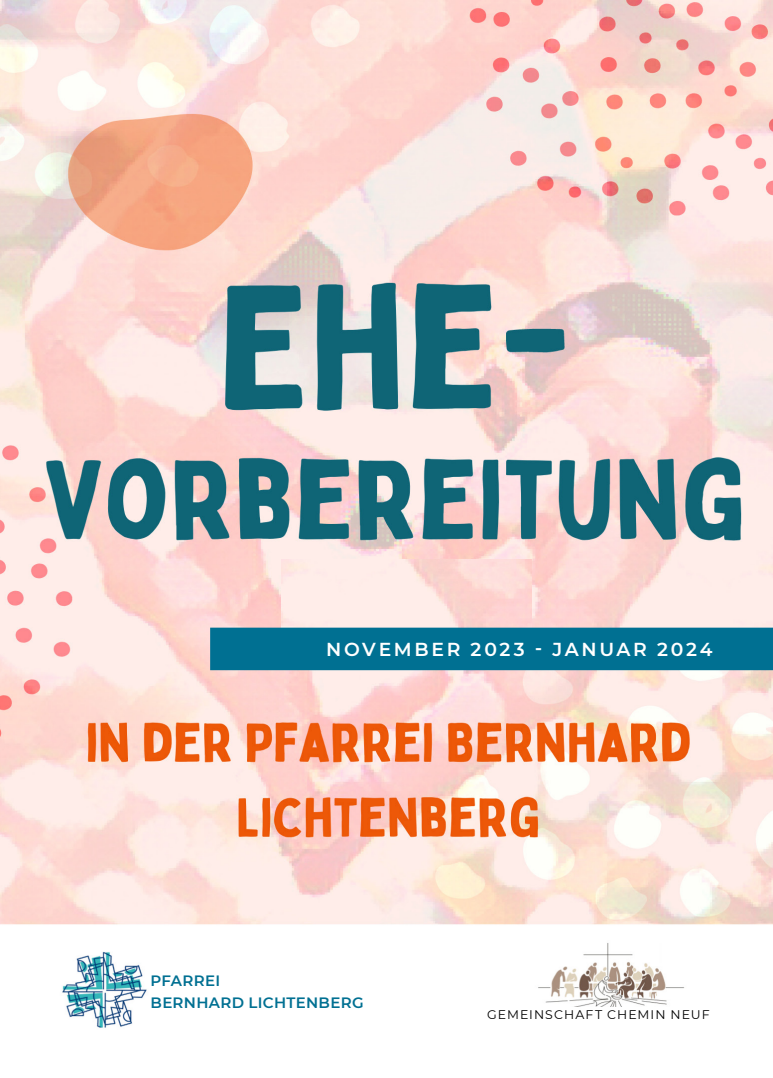
<style>
.page{position:relative;width:773px;height:1078px;background:#fff}
.page>*{position:absolute;margin:0;border:0;box-sizing:border-box;transform-origin:0 0}
.Vorderseite_-_Fond_B{font:600 18.75px "Montserrat";letter-spacing:.145em;color:#fff}
.Seiten_-_Inhalt_-_Su{font:600 15px "Montserrat";letter-spacing:.02em;color:#007092}
.Seiten_-_Inhalt_-_Su-2{font:12.5px "Montserrat";letter-spacing:.08em;color:#000}
</style>
<div class="page">
<img style="left:0;top:0;width:772px;height:925px">
<img style="left:281px;top:559px;width:250px;height:68px">
<div style="left:210px;top:627px;width:562px;height:43px;background:#007092"></div>
<svg style="left:62px;top:943px;width:623px;height:85px"></svg>
<div style="left:487px;top:1006px;width:275px;height:71px;background:#fff"></div>
<p class="Vorderseite_-_Fond_B" style="left:326px;top:635px;width:387px">NOVEMBER 2023 - JANUAR 2024</p>
<p class="Seiten_-_Inhalt_-_Su" style="left:150px;top:969px;width:71px">PFARREI</p>
<p class="Seiten_-_Inhalt_-_Su" style="left:150px;top:991px;width:214px">BERNHARD LICHTENBERG</p>
<p class="Seiten_-_Inhalt_-_Su-2" style="left:487px;top:1005px;width:224px">GEMEINSCHAFT CHEMIN NEUF</p>
</div>
